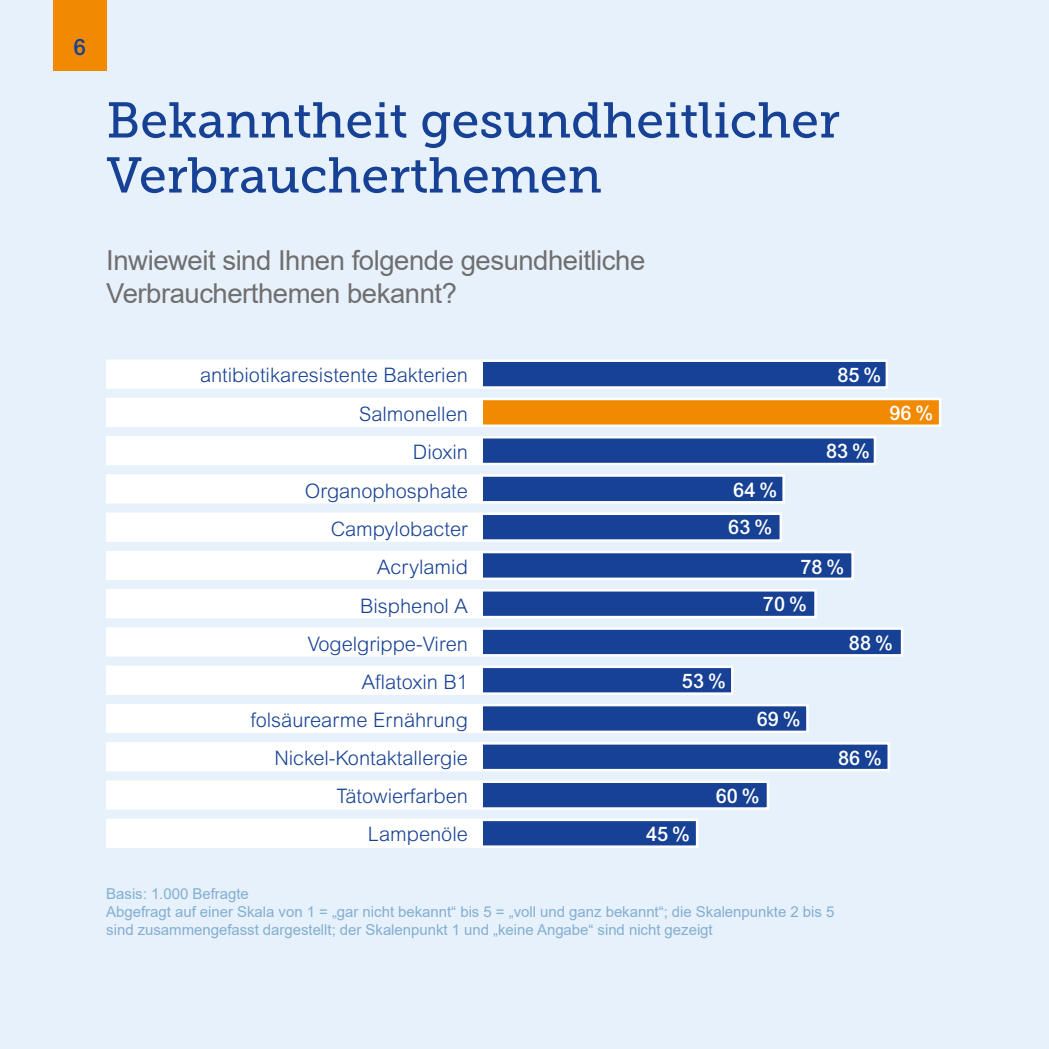
<style>
.page{position:relative;width:1049px;height:1049px;background:#e7f1fc}
.page>*{position:absolute;margin:0;border:0;box-sizing:border-box;transform-origin:0 0}
.t1{font:50px/55px "Museo Slab 500";color:#164194}
.t2{font:27.5px/33px "Arial";letter-spacing:-.015em;color:#706f6f}
.t3{font:500 22.5px "Arial MT Pro";color:#164194}
.t4{font:300 20px "Arial MT Pro";color:#164194}
.t5{font:500 20px "Arial MT Pro";color:#fff}
.t6{font:15px/18px "Arial";letter-spacing:-.005em;color:#83afd0}
</style>
<div class="page">
<div style="left:106px;top:359px;width:374px;height:30px;background:#fff"></div>
<div style="left:482px;top:361px;width:405px;height:26px;background:#164194"></div>
<div style="left:480px;top:359px;width:408px;height:30px;border:2px solid #fff"></div>
<div style="left:106px;top:398px;width:374px;height:29px;background:#fff"></div>
<div style="left:482px;top:399px;width:458px;height:27px;background:#f18a00"></div>
<div style="left:480px;top:398px;width:461px;height:29px;border:2px solid #fff"></div>
<div style="left:106px;top:436px;width:374px;height:29px;background:#fff"></div>
<div style="left:482px;top:437px;width:393px;height:27px;background:#164194"></div>
<div style="left:480px;top:436px;width:396px;height:29px;border:2px solid #fff"></div>
<div style="left:106px;top:474px;width:374px;height:29px;background:#fff"></div>
<div style="left:482px;top:475px;width:302px;height:27px;background:#164194"></div>
<div style="left:480px;top:474px;width:305px;height:29px;border:2px solid #fff"></div>
<div style="left:106px;top:512px;width:374px;height:30px;background:#fff"></div>
<div style="left:482px;top:514px;width:299px;height:26px;background:#164194"></div>
<div style="left:480px;top:512px;width:302px;height:30px;border:2px solid #fff"></div>
<div style="left:106px;top:551px;width:374px;height:29px;background:#fff"></div>
<div style="left:482px;top:552px;width:370px;height:27px;background:#164194"></div>
<div style="left:480px;top:551px;width:374px;height:29px;border:2px solid #fff"></div>
<div style="left:106px;top:589px;width:374px;height:29px;background:#fff"></div>
<div style="left:482px;top:590px;width:333px;height:27px;background:#164194"></div>
<div style="left:480px;top:589px;width:337px;height:29px;border:2px solid #fff"></div>
<div style="left:106px;top:627px;width:374px;height:30px;background:#fff"></div>
<div style="left:482px;top:628px;width:420px;height:27px;background:#164194"></div>
<div style="left:480px;top:627px;width:423px;height:30px;border:2px solid #fff"></div>
<div style="left:106px;top:666px;width:374px;height:29px;background:#fff"></div>
<div style="left:482px;top:667px;width:250px;height:27px;background:#164194"></div>
<div style="left:480px;top:665px;width:253px;height:30px;border:2px solid #fff"></div>
<div style="left:106px;top:704px;width:374px;height:29px;background:#fff"></div>
<div style="left:482px;top:705px;width:325px;height:27px;background:#164194"></div>
<div style="left:480px;top:704px;width:329px;height:29px;border:2px solid #fff"></div>
<div style="left:106px;top:742px;width:374px;height:29px;background:#fff"></div>
<div style="left:482px;top:743px;width:407px;height:27px;background:#164194"></div>
<div style="left:480px;top:742px;width:410px;height:29px;border:2px solid #fff"></div>
<div style="left:106px;top:780px;width:374px;height:30px;background:#fff"></div>
<div style="left:482px;top:782px;width:286px;height:26px;background:#164194"></div>
<div style="left:480px;top:780px;width:289px;height:30px;border:2px solid #fff"></div>
<div style="left:106px;top:819px;width:374px;height:29px;background:#fff"></div>
<div style="left:482px;top:820px;width:215px;height:27px;background:#164194"></div>
<div style="left:480px;top:819px;width:218px;height:29px;border:2px solid #fff"></div>
<div style="left:53px;top:0;width:53px;height:71px;background:#f18a00"></div>
<p class="t3" style="left:74px;top:34px;width:14px">6</p>
<h1 class="t1" style="left:106px;top:93px;width:735px">Bekanntheit gesundheitlicher<br>Verbraucherthemen</h1>
<h2 class="t2" style="left:106px;top:243px;width:540px">Inwieweit sind Ihnen folgende gesundheitliche<br>Verbraucherthemen bekannt?</h2>
<p class="t4" style="left:200px;top:363px;width:269px">antibiotikaresistente Bakterien</p>
<p class="t5" style="left:837px;top:363px;width:45px">85 %</p>
<p class="t4" style="left:359px;top:402px;width:110px">Salmonellen</p>
<p class="t5" style="left:889px;top:401px;width:45px">96 %</p>
<p class="t4" style="left:413px;top:440px;width:56px">Dioxin</p>
<p class="t5" style="left:826px;top:439px;width:45px">83 %</p>
<p class="t4" style="left:305px;top:478px;width:165px">Organophosphate</p>
<p class="t5" style="left:733px;top:478px;width:45px">64 %</p>
<p class="t4" style="left:331px;top:517px;width:139px">Campylobacter</p>
<p class="t5" style="left:728px;top:515px;width:45px">63 %</p>
<p class="t4" style="left:377px;top:555px;width:92px">Acrylamid</p>
<p class="t5" style="left:800px;top:555px;width:45px">78 %</p>
<p class="t4" style="left:360px;top:593px;width:109px">Bisphenol A</p>
<p class="t5" style="left:763px;top:593px;width:45px">70 %</p>
<p class="t4" style="left:308px;top:631px;width:162px">Vogelgrippe-Viren</p>
<p class="t5" style="left:849px;top:631px;width:45px">88 %</p>
<p class="t4" style="left:362px;top:670px;width:107px">Aflatoxin B1</p>
<p class="t5" style="left:682px;top:669px;width:45px">53 %</p>
<p class="t4" style="left:250px;top:708px;width:219px">folsäurearme Ernährung</p>
<p class="t5" style="left:757px;top:707px;width:45px">69 %</p>
<p class="t4" style="left:274px;top:745px;width:195px">Nickel-Kontaktallergie</p>
<p class="t5" style="left:838px;top:746px;width:45px">86 %</p>
<p class="t4" style="left:337px;top:783px;width:133px">Tätowierfarben</p>
<p class="t5" style="left:716px;top:784px;width:45px">60 %</p>
<p class="t4" style="left:368px;top:821px;width:102px">Lampenöle</p>
<p class="t5" style="left:646px;top:822px;width:45px">45 %</p>
<p class="t6" style="left:106px;top:885px;width:729px">Basis: 1.000 Befragte<br>Abgefragt auf einer Skala von 1 = „gar nicht bekannt“ bis 5 = „voll und ganz bekannt“; die Skalenpunkte 2 bis 5 sind zusammengefasst dargestellt; der Skalenpunkt 1 und „keine Angabe“ sind nicht gezeigt</p>
</div>
